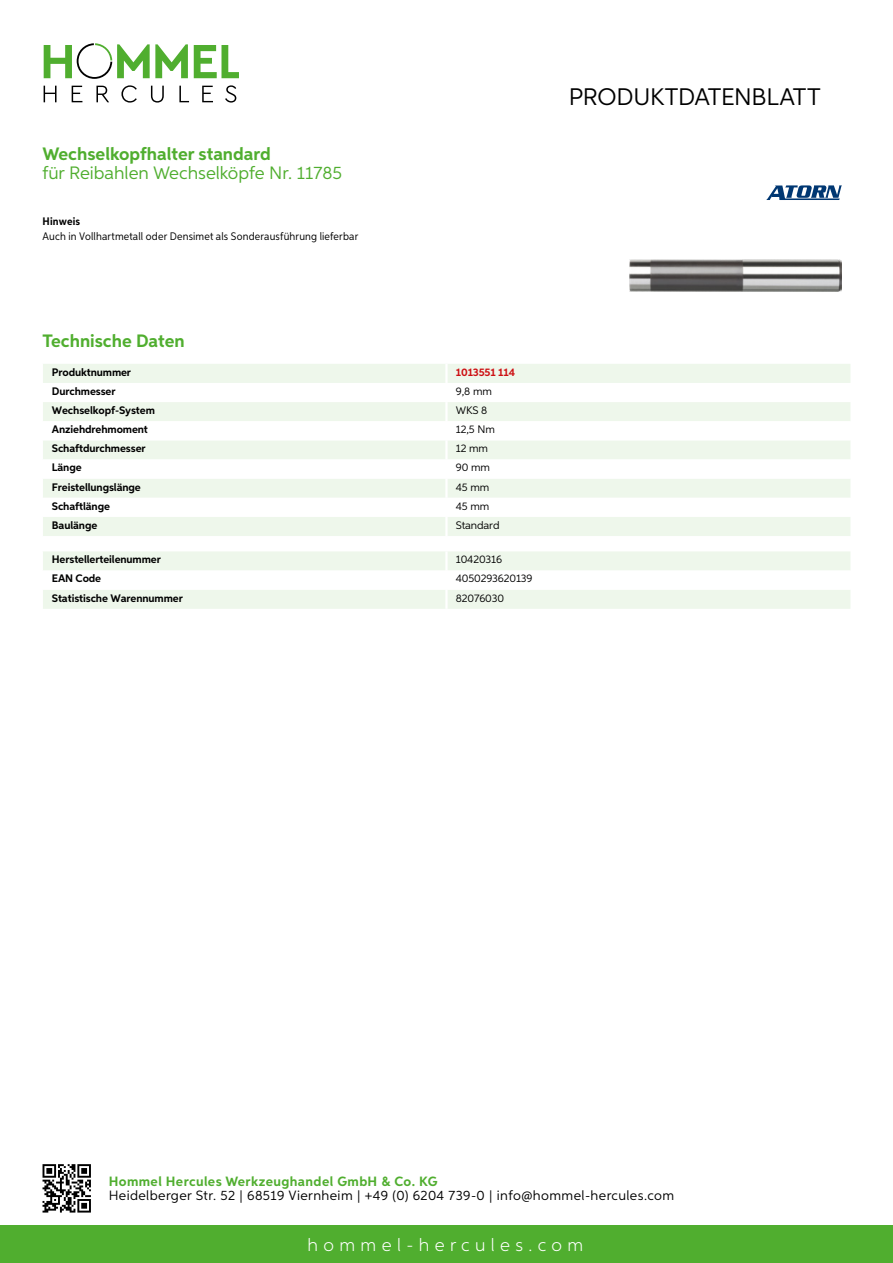
<style>
.page{position:relative;width:893px;height:1263px;background:#fff}
.page>*{position:absolute;margin:0;border:0;box-sizing:border-box;transform-origin:0 0}
.t1{font:24px "Aspira";letter-spacing:-.01em;color:#000}
.t2{font:700 18px "Aspira";color:#50ae2f}
.t3{font:18px "Aspira";color:#50ae2f}
.t4{font:300 18px "Aspira";letter-spacing:.3em;color:#fff}
.t5{font:13.5px "Aspira";letter-spacing:.03em;color:#000}
.t6{font:700 13.5px "Aspira";letter-spacing:.03em;color:#50ae2f}
.t7{font:700 10.95px "Aspira";letter-spacing:-.01em;color:#000}
.t8{font:10.95px "Aspira";letter-spacing:-.01em;color:#000}
.t9{font:10.95px "Aspira Nar";letter-spacing:.015em;color:#000}
.t10{font:700 10.95px "Aspira";letter-spacing:-.01em;color:#cd1013}
.t11{font:700 10.95px "Aspira Nar";letter-spacing:.015em;color:#000}
</style>
<div class="page">
<div style="left:0;top:1226px;width:893px;height:37px;background:#50ae2f"></div>
<svg style="left:43px;top:1164px;width:48px;height:48px"></svg>
<svg style="left:194px;top:45px;width:45px;height:33px"></svg>
<svg style="left:44px;top:43px;width:144px;height:36px"></svg>
<svg style="left:44px;top:86px;width:13px;height:16px"></svg>
<svg style="left:72px;top:86px;width:10px;height:16px"></svg>
<svg style="left:96px;top:86px;width:13px;height:16px"></svg>
<svg style="left:121px;top:85px;width:16px;height:18px"></svg>
<svg style="left:151px;top:86px;width:13px;height:17px"></svg>
<svg style="left:179px;top:86px;width:10px;height:16px"></svg>
<svg style="left:202px;top:86px;width:11px;height:16px"></svg>
<svg style="left:225px;top:85px;width:11px;height:18px"></svg>
<div style="left:43px;top:364px;width:807px;height:172px;background:#eef7eb"></div>
<svg style="left:43px;top:383px;width:807px;height:134px"></svg>
<hr style="left:445px;top:364px;width:3px;height:19px;background:#fff">
<hr style="left:445px;top:383px;width:3px;height:19px;background:#fff">
<hr style="left:445px;top:402px;width:3px;height:19px;background:#fff">
<hr style="left:445px;top:421px;width:3px;height:19px;background:#fff">
<hr style="left:445px;top:440px;width:3px;height:19px;background:#fff">
<hr style="left:445px;top:459px;width:3px;height:20px;background:#fff">
<hr style="left:445px;top:479px;width:3px;height:19px;background:#fff">
<hr style="left:445px;top:498px;width:3px;height:19px;background:#fff">
<hr style="left:445px;top:517px;width:3px;height:19px;background:#fff">
<svg style="left:43px;top:551px;width:807px;height:58px"></svg>
<hr style="left:445px;top:590px;width:3px;height:19px;background:#fff">
<img style="left:629px;top:259px;width:213px;height:32px">
<svg style="left:766px;top:185px;width:76px;height:15px"></svg>
<h2 class="t2" style="left:43px;top:142px;width:230px">Wechselkopfhalter standard</h2>
<h2 class="t3" style="left:43px;top:162px;width:301px">für Reibahlen Wechselköpfe N r. 11785</h2>
<p class="t11" style="left:43px;top:214px;width:39px">Hinweis</p>
<p class="t9" style="left:43px;top:230px;width:317px">Auch in Vollhartmetall oder Densimet als Sonderausführung lieferbar</p>
<h2 class="t2" style="left:43px;top:330px;width:144px">Technische Daten</h2>
<p class="t7" style="left:52px;top:365px;width:81px">Produktnummer</p>
<p class="t10" style="left:456px;top:365px;width:61px">1013551 114</p>
<p class="t7" style="left:52px;top:384px;width:65px">Durchmesser</p>
<p class="t8" style="left:456px;top:384px;width:38px">9,8 mm</p>
<p class="t7" style="left:52px;top:403px;width:105px">Wechselkopf-System</p>
<p class="t8" style="left:456px;top:404px;width:33px">WKS 8</p>
<p class="t7" style="left:52px;top:423px;width:98px">Anziehdrehmoment</p>
<p class="t8" style="left:456px;top:423px;width:41px">12,5 N m</p>
<p class="t7" style="left:52px;top:442px;width:95px">Schaftdurchmesser</p>
<p class="t8" style="left:456px;top:442px;width:34px">12 mm</p>
<p class="t7" style="left:52px;top:461px;width:31px">Länge</p>
<p class="t8" style="left:456px;top:461px;width:36px">90 mm</p>
<p class="t7" style="left:52px;top:480px;width:90px">Freistellungslänge</p>
<p class="t8" style="left:456px;top:480px;width:35px">45 mm</p>
<p class="t7" style="left:52px;top:499px;width:60px">Schaftlänge</p>
<p class="t8" style="left:456px;top:499px;width:35px">45 mm</p>
<p class="t7" style="left:52px;top:518px;width:47px">Baulänge</p>
<p class="t8" style="left:456px;top:518px;width:45px">Standard</p>
<p class="t7" style="left:52px;top:553px;width:111px">Herstellerteilenummer</p>
<p class="t8" style="left:456px;top:553px;width:48px">10420316</p>
<p class="t7" style="left:52px;top:572px;width:51px">EAN Code</p>
<p class="t8" style="left:456px;top:572px;width:78px">4050293620139</p>
<p class="t7" style="left:52px;top:591px;width:132px">Statistische Warennummer</p>
<p class="t8" style="left:456px;top:591px;width:50px">82076030</p>
<h1 class="t1" style="left:569px;top:82px;width:253px">Produktdatenblatt</h1>
<p class="t6" style="left:109px;top:1172px;width:330px">Hommel Hercules Werkzeughandel GmbH &amp; Co. KG</p>
<p class="t5" style="left:109px;top:1187px;width:567px">Heidelberger Str. 52 | 68519 Viernheim | +49 (0) 6204 739-0 | info@hommel-hercules.com</p>
<h2 class="t4" style="left:307px;top:1234px;width:277px">hommel-hercules.com</h2>
</div>
